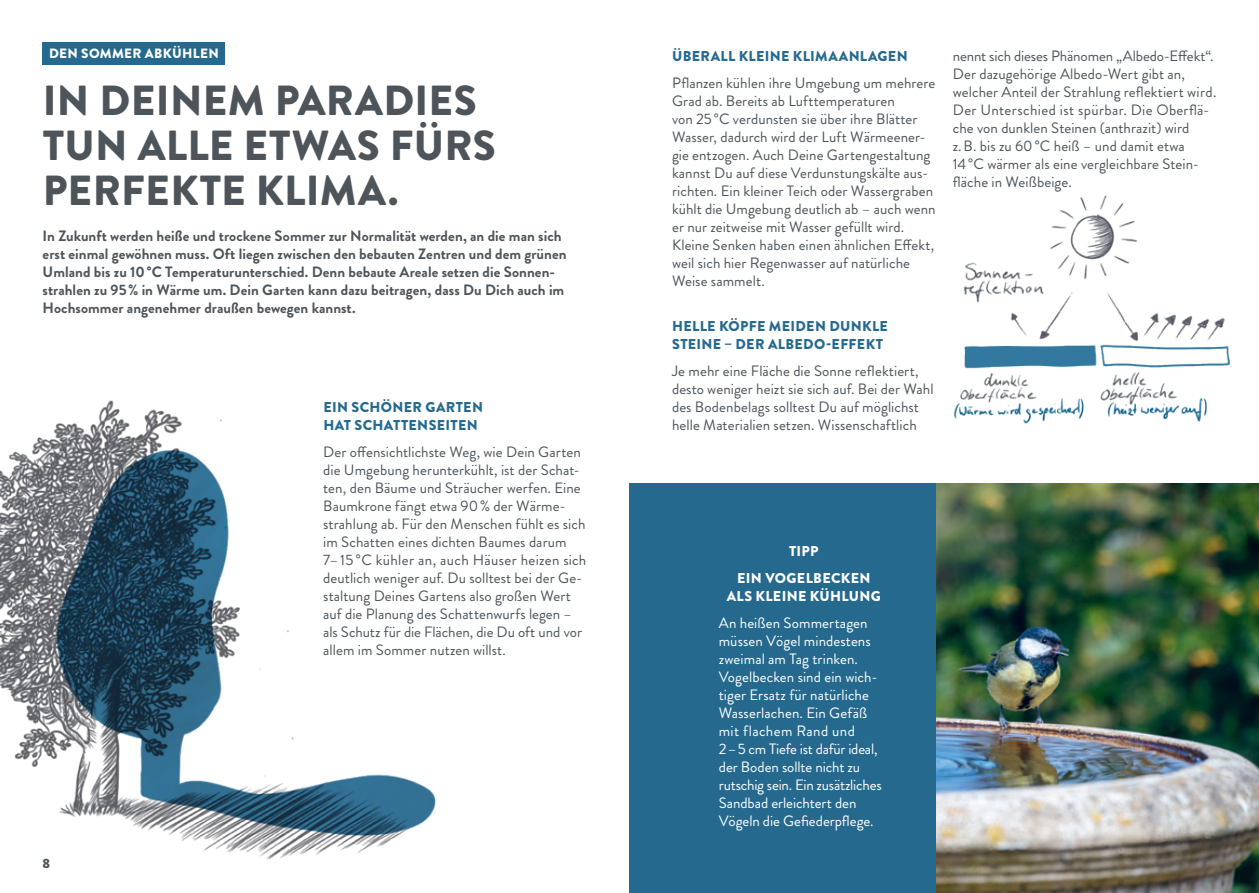
<style>
.page{position:relative;width:1259px;height:893px;background:#fff}
.page>*{position:absolute;margin:0;border:0;box-sizing:border-box;transform-origin:0 0}
.t1{font:900 42px/45px "Brandon Grotesque";letter-spacing:.01em;color:#4d545a}
.t2{font:15px/18px "Brandon Grotesque";letter-spacing:.005em;color:#4d545a}
.t3{font:700 15px/18px "Brandon Grotesque";letter-spacing:.005em;color:#4d545a}
.t4{font:15px/18px "Brandon Grotesque";color:#fff}
.t5{font:900 14.25px/18px "Brandon Grotesque";letter-spacing:.025em;color:#256a8e}
.t6{font:900 14.25px/27px "Brandon Grotesque";letter-spacing:.02em;color:#fff;text-align:center}
.t7{font:900 13.5px "Brandon Grotesque";letter-spacing:.025em;color:#fff}
.t8{font:900 13.5px "Brandon Grotesque";color:#4d545a}
</style>
<div class="page">
<img style="left:935px;top:484px;width:324px;height:409px">
<div style="left:629px;top:484px;width:306px;height:409px;background:#256a8e"></div>
<img style="left:0;top:400px;width:436px;height:459px">
<div style="left:43px;top:43px;width:182px;height:22px;background:#256a8e"></div>
<img style="left:953px;top:195px;width:272px;height:229px">
<img style="left:953px;top:342px;width:277px;height:29px">
<p class="t7" style="left:49px;top:44px;width:171px">DEN SOMMER ABKÜHLEN</p>
<h1 class="t1" style="left:43px;top:78px;width:455px">IN DEINEM PARADIES<br>TUN ALLE ETWAS FÜRS<br>PERFEKTE KLIMA.</h1>
<p class="t3" style="left:43px;top:227px;width:525px">In Zukunft werden heiße und trockene Sommer zur Normalität werden, an die man sich erst einmal gewöhnen muss. Oft liegen zwischen den bebauten Zentren und dem grünen Umland bis zu 10°C Temperaturunterschied. Denn bebaute Areale setzen die Sonnen&shy;strahlen zu 95% in Wärme um. Dein Garten kann dazu beitragen, dass Du Dich auch im Hochsommer angenehmer draußen bewegen kannst.</p>
<p class="t8" style="left:43px;top:854px;width:9px">8</p>
<p class="t5" style="left:323px;top:398px;width:161px">EIN SCHÖNER GARTEN<br>HAT SCHATTENSEITEN</p>
<p class="t2" style="left:323px;top:443px;width:264px">Der offensichtlichste Weg, wie Dein Garten die Umgebung herunterkühlt, ist der Schat&shy;ten, den Bäume und Sträucher werfen. Eine Baumkrone fängt etwa 90% der Wärme&shy;strahlung ab. Für den Menschen fühlt es sich im Schatten eines dichten Baumes darum 7–15 °C kühler an, auch Häuser heizen sich deutlich weniger auf. Du solltest bei der Ge&shy;staltung Deines Gartens also großen Wert auf die Planung des Schattenwurfs legen – als Schutz für die Flächen, die Du oft und vor allem im Sommer nutzen willst.</p>
<p class="t5" style="left:672px;top:47px;width:237px">ÜBERALL KLEINE KLIMAANLAGEN</p>
<p class="t2" style="left:672px;top:74px;width:265px">Pflanzen kühlen ihre Umgebung um mehrere Grad ab. Bereits ab Lufttemperaturen<br>von 25°C verdunsten sie über ihre Blätter Wasser, dadurch wird der Luft Wärmeener&shy;gie entzogen. Auch Deine Gartengestaltung kannst Du auf diese Verdunstungskälte aus&shy;richten. Ein kleiner Teich oder Wassergraben kühlt die Umgebung deutlich ab – auch wenn er nur zeitweise mit Wasser gefüllt wird.<br>Kleine Senken haben einen ähnlichen Effekt, weil sich hier Regenwasser auf natürliche Weise sammelt.</p>
<p class="t5" style="left:672px;top:317px;width:217px">HELLE KÖPFE MEIDEN DUNKLE<br>STEINE – DER ALBEDO-EFFEKT</p>
<p class="t2" style="left:672px;top:362px;width:263px">Je mehr eine Fläche die Sonne reflektiert, desto weniger heizt sie sich auf. Bei der Wahl des Bodenbelags solltest Du auf möglichst helle Materialien setzen. Wissenschaftlich</p>
<p class="t2" style="left:952px;top:47px;width:265px">nennt sich dieses Phänomen „Albedo-Effekt“.<br>Der dazugehörige Albedo-Wert gibt an, welcher Anteil der Strahlung reflektiert wird.<br>Der Unterschied ist spürbar. Die Oberflä&shy;che von dunklen Steinen (anthrazit) wird z.B. bis zu 60°C heiß – und damit etwa 14°C wärmer als eine vergleichbare Stein&shy;fläche in Weißbeige.</p>
<p class="t6" style="left:737px;top:537px;width:135px">TIPP<br>EIN VOGELBECKEN</p>
<p class="t6" style="left:727px;top:582px;width:156px">ALS KLEINE KÜHLUNG</p>
<p class="t4" style="left:719px;top:614px;width:164px">An heißen Sommertagen müssen Vögel mindestens zweimal am Tag trinken.<br>Vogelbecken sind ein wich&shy;tiger Ersatz für natürliche<br>Wasserlachen. Ein Gefäß mit flachem Rand und<br>2–5 cm Tiefe ist dafür ideal, der Boden sollte nicht zu rutschig sein. Ein zusätzliches<br>Sandbad erleichtert den<br>Vögeln die Gefiederpflege.</p>
</div>
